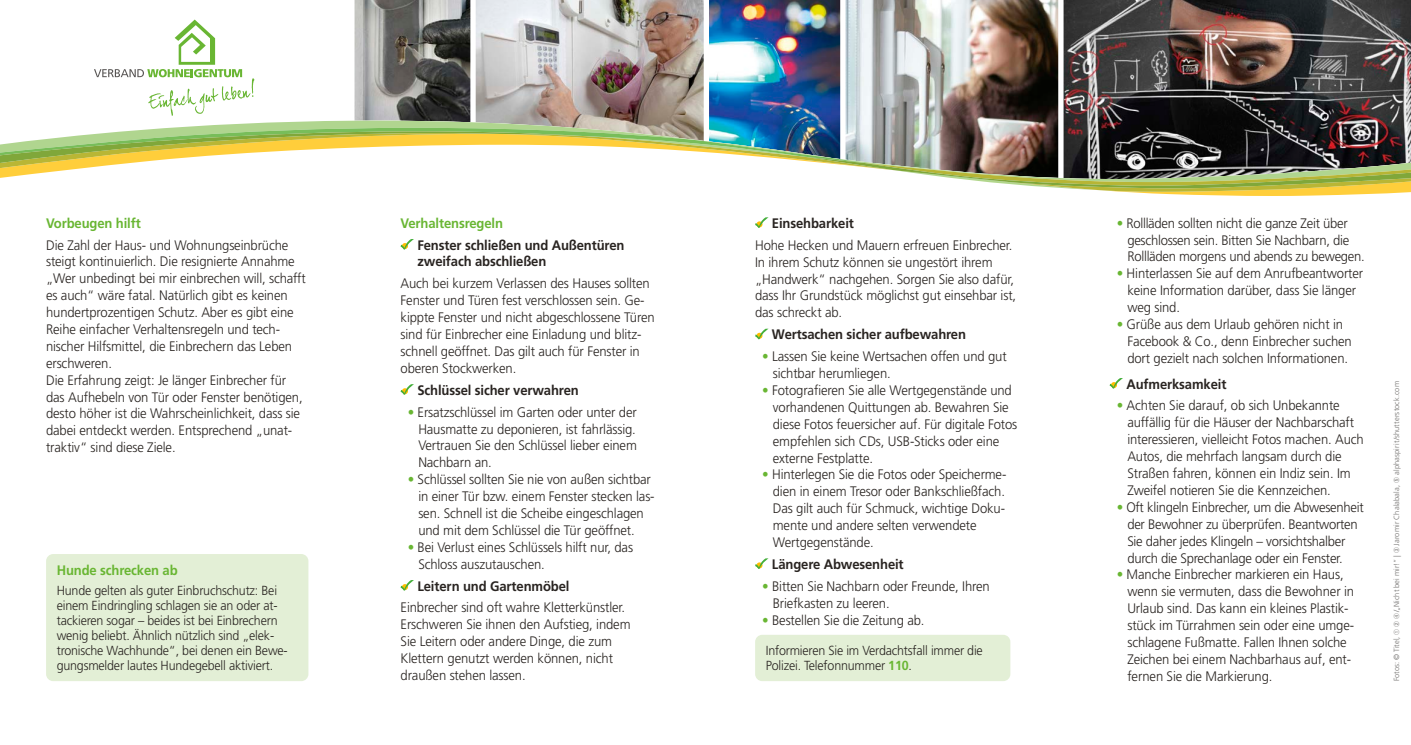
<style>
.page{position:relative;width:1411px;height:745px;background:#fff}
.page>*{position:absolute;margin:0;border:0;box-sizing:border-box;transform-origin:0 0}
.t1{font:300 13.75px/16.9px "Frutiger LT Std";letter-spacing:-.01em;color:#292421;scale:.95 1}
.t2{font:700 13.75px/16.9px "Frutiger LT Std";letter-spacing:-.01em;color:#292421;scale:.95 1}
.t3{font:700 13.75px "Frutiger LT Std";letter-spacing:-.01em;color:#69b633;scale:.95 1}
.t4{font:300 13.12px/15px "Frutiger LT Std";letter-spacing:-.015em;color:#292421;scale:.95 1}
.t5{font:300 7.5px "Frutiger LT Std";letter-spacing:.015em;color:#6e6c6a}
.s1{color:#69b633}
.s2{font-weight:700;color:#69b633}
</style>
<div class="page">
<img style="left:475px;top:0;width:228px;height:20px">
<img style="left:354px;top:0;width:116px;height:20px">
<img style="left:709px;top:0;width:131px;height:20px">
<img style="left:1063px;top:0;width:347px;height:20px">
<img style="left:845px;top:0;width:213px;height:20px">
<svg style="left:400px;top:239px;width:14px;height:10px"></svg>
<svg style="left:400px;top:384px;width:14px;height:10px"></svg>
<svg style="left:400px;top:580px;width:14px;height:10px"></svg>
<svg style="left:755px;top:217px;width:13px;height:11px"></svg>
<svg style="left:755px;top:328px;width:13px;height:11px"></svg>
<svg style="left:755px;top:558px;width:13px;height:10px"></svg>
<svg style="left:1109px;top:378px;width:14px;height:10px"></svg>
<div style="left:46px;top:553px;width:262px;height:127px;background:#e3efd6;border-radius:7px"></div>
<div style="left:755px;top:634px;width:255px;height:46px;background:#e3efd6;border-radius:7px"></div>
<img style="left:0;top:20px;width:1410px;height:176px">
<p class="t3" style="left:46px;top:215px;width:101px">Vorbeugen hilft</p>
<p class="t1" style="left:46px;top:236px;width:275px">Die Zahl der Haus- und Wohnungseinbrüche steigt kontinuierlich. Die resignierte Annahme „Wer unbedingt bei mir einbrechen will, schafft es auch“ wäre fatal. Natürlich gibt es keinen hundertprozentigen Schutz. Aber es gibt eine Reihe einfacher Verhaltensregeln und tech&shy;nischer Hilfsmittel, die Einbrechern das Leben erschweren.<br>Die Erfahrung zeigt: Je länger Einbrecher für das Aufhebeln von Tür oder Fenster benötigen, desto höher ist die Wahrscheinlichkeit, dass sie dabei entdeckt werden. Entsprechend „unat&shy;traktiv“ sind diese Ziele.</p>
<p class="t3" style="left:57px;top:561px;width:129px">Hunde schrecken ab</p>
<p class="t4" style="left:57px;top:582px;width:245px">Hunde gelten als guter Einbruchschutz: Bei einem Eindringling schlagen sie an oder at&shy;tackieren sogar – beides ist bei Einbrechern wenig beliebt. Ähnlich nützlich sind „elek&shy;tronische Wachhunde“, bei denen ein Bewe&shy;gungsmelder lautes Hundegebell aktiviert.</p>
<p class="t3" style="left:400px;top:214px;width:109px">Verhaltensregeln</p>
<p class="t2" style="left:417px;top:236px;width:219px">Fenster schließen und Außentüren zweifach abschließen</p>
<p class="t1" style="left:400px;top:275px;width:269px">Auch bei kurzem Verlassen des Hauses sollten Fenster und Türen fest verschlossen sein. Ge&shy;kippte Fenster und nicht abgeschlossene Türen sind für Einbrecher eine Einladung und blitz&shy;schnell geöffnet. Das gilt auch für Fenster in oberen Stockwerken.</p>
<p class="t2" style="left:417px;top:381px;width:171px">Schlüssel sicher verwahren</p>
<p class="t1" style="left:418px;top:403px;width:231px;text-align:justify;text-indent:-11px"><span class="s1">•</span> Ersatzschlüssel im Garten oder unter der Hausmatte zu deponieren, ist fahrlässig.<br>Vertrauen Sie den Schlüssel lieber einem Nachbarn an.</p>
<p class="t1" style="left:418px;top:471px;width:250px;text-indent:-11px"><span class="s1">•</span> Schlüssel sollten Sie nie von außen sichtbar in einer Tür bzw. einem Fenster stecken las&shy;sen. Schnell ist die Scheibe eingeschlagen und mit dem Schlüssel die Tür geöffnet.</p>
<p class="t1" style="left:418px;top:538px;width:227px;text-indent:-11px"><span class="s1">•</span> Bei Verlust eines Schlüssels hilft nur, das<br>Schloss auszutauschen.</p>
<p class="t2" style="left:417px;top:577px;width:161px">Leitern und Gartenmöbel</p>
<p class="t1" style="left:400px;top:599px;width:243px">Einbrecher sind oft wahre Kletterkünstler.<br>Erschweren Sie ihnen den Aufstieg, indem Sie Leitern oder andere Dinge, die zum Klettern genutzt werden können, nicht draußen stehen lassen.</p>
<p class="t2" style="left:772px;top:214px;width:88px">Einsehbarkeit</p>
<p class="t1" style="left:755px;top:236px;width:276px">Hohe Hecken und Mauern erfreuen Einbrecher.<br>In ihrem Schutz können sie ungestört ihrem „Handwerk“ nachgehen. Sorgen Sie also dafür, dass Ihr Grundstück möglichst gut einsehbar ist, das schreckt ab.</p>
<p class="t2" style="left:772px;top:326px;width:206px">Wertsachen sicher aufbewahren</p>
<p class="t1" style="left:772px;top:348px;width:248px;text-indent:-11px"><span class="s1">•</span> Lassen Sie keine Wertsachen offen und gut sichtbar herumliegen.</p>
<p class="t1" style="left:772px;top:381px;width:259px;text-indent:-11px"><span class="s1">•</span> Fotografieren Sie alle Wertgegenstände und vorhandenen Quittungen ab. Bewahren Sie diese Fotos feuersicher auf. Für digitale Fotos empfehlen sich CDs, USB-Sticks oder eine externe Festplatte.</p>
<p class="t1" style="left:772px;top:466px;width:247px;text-indent:-11px"><span class="s1">•</span> Hinterlegen Sie die Fotos oder Speicherme&shy;dien in einem Tresor oder Bankschließfach.<br>Das gilt auch für Schmuck, wichtige Doku&shy;mente und andere selten verwendete Wertgegenstände.</p>
<p class="t2" style="left:772px;top:555px;width:140px">Längere Abwesenheit</p>
<p class="t1" style="left:772px;top:577px;width:230px;text-indent:-11px"><span class="s1">•</span> Bitten Sie Nachbarn oder Freunde, Ihren<br>Briefkasten zu leeren.</p>
<p class="t1" style="left:762px;top:611px;width:172px"><span class="s1">•</span> Bestellen Sie die Zeitung ab.</p>
<p class="t4" style="left:765px;top:643px;width:230px">Informieren Sie im Verdachtsfall immer die<br>Polizei. Telefonnummer <span class="s2">110</span>.</p>
<p class="t1" style="left:1127px;top:214px;width:251px;text-indent:-11px"><span class="s1">•</span> Rollläden sollten nicht die ganze Zeit über geschlossen sein. Bitten Sie Nachbarn, die<br>Rollläden morgens und abends zu bewegen.</p>
<p class="t1" style="left:1127px;top:265px;width:250px;text-indent:-11px"><span class="s1">•</span> Hinterlassen Sie auf dem Anrufbeantworter keine Information darüber, dass Sie länger weg sind.</p>
<p class="t1" style="left:1127px;top:316px;width:238px;text-indent:-11px"><span class="s1">•</span> Grüße aus dem Urlaub gehören nicht in<br>Facebook &amp; Co., denn Einbrecher suchen dort gezielt nach solchen Informationen.</p>
<p class="t2" style="left:1126px;top:375px;width:107px">Aufmerksamkeit</p>
<p class="t1" style="left:1127px;top:397px;width:250px;text-indent:-11px"><span class="s1">•</span> Achten Sie darauf, ob sich Unbekannte auffällig für die Häuser der Nachbarschaft interessieren, vielleicht Fotos machen. Auch Autos, die mehrfach langsam durch die Straßen fahren, können ein Indiz sein. Im Zweifel notieren Sie die Kennzeichen.</p>
<p class="t1" style="left:1127px;top:498px;width:250px;text-indent:-11px"><span class="s1">•</span> Oft klingeln Einbrecher, um die Abwesenheit der Bewohner zu überprüfen. Beantworten Sie daher jedes Klingeln – vorsichtshalber durch die Sprechanlage oder ein Fenster.</p>
<p class="t1" style="left:1127px;top:566px;width:240px;text-indent:-11px"><span class="s1">•</span> Manche Einbrecher markieren ein Haus, wenn sie vermuten, dass die Bewohner in Urlaub sind. Das kann ein kleines Plastik&shy;stück im Türrahmen sein oder eine umge&shy;schlagene Fußmatte. Fallen Ihnen solche Zeichen bei einem Nachbarhaus auf, ent&shy;fernen Sie die Markierung.</p>
<p class="t5" style="left:1392px;top:680px;width:301px;rotate:-90deg">Fotos: © Titel, ➀ ➁ ➃/„Nicht bei mir!“ | ➂ Jaromir Chalabala, ➄ alphaspirit/shutterstock.com</p>
</div>
